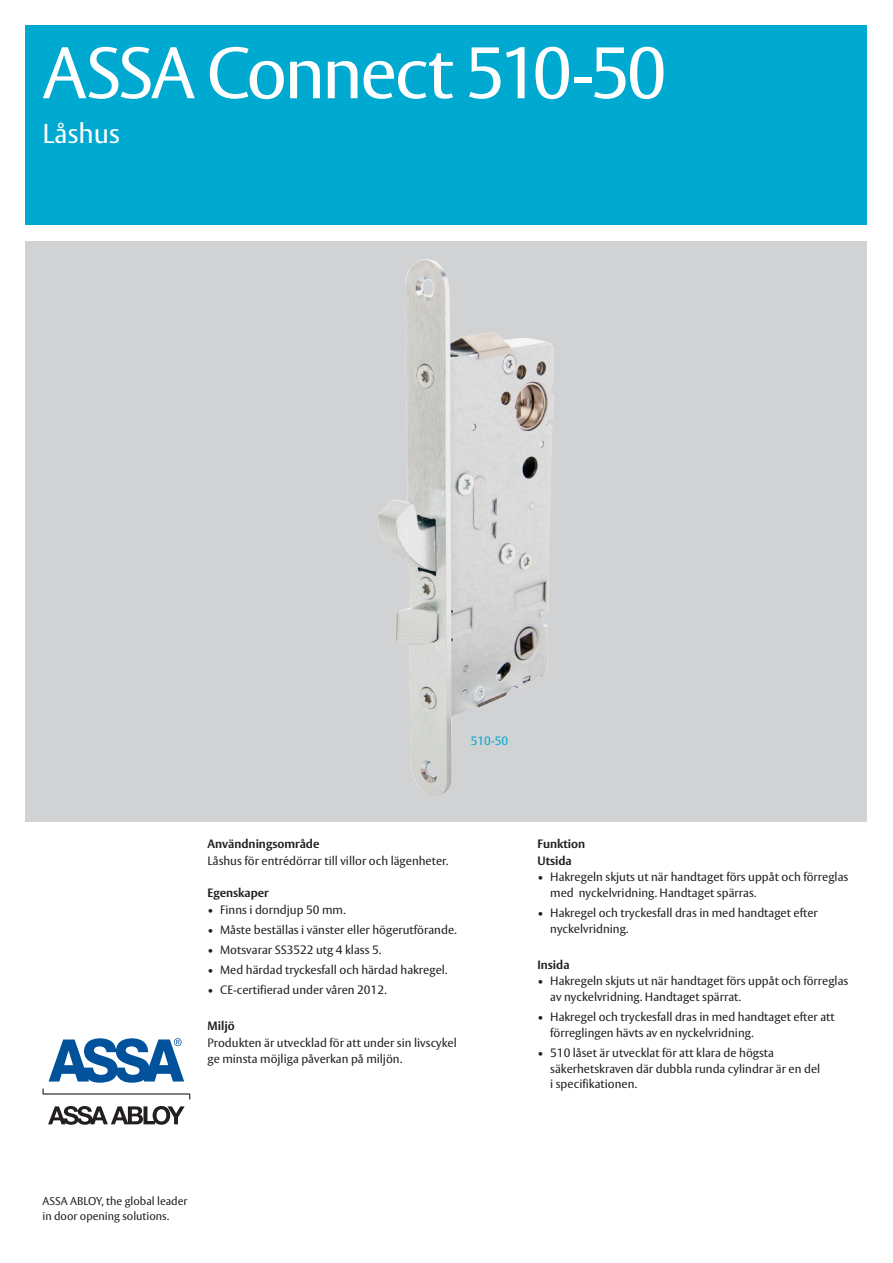
<style>
.page{position:relative;width:893px;height:1263px;background:#fff}
.page>*{position:absolute;margin:0;border:0;box-sizing:border-box;transform-origin:0 0}
.Huvudrubrik_framsida{font:72px "ASSA Vesta";letter-spacing:-.04em;color:#fff}
.Underrubrik_framsida{font:27px "ASSA Vesta";color:#fff}
.Punktlista{font:12px/15.8px "ASSA Vesta";color:#231f20}
.Brödtext{font:12px "ASSA Vesta";color:#231f20}
.Brödtext_rubrik{font:700 12px "ASSA Vesta";color:#231f20}
.Brödtext-2{font:12px "ASSA Vesta";color:#00a9d0}
.t1{font:11.25px/15px "ASSA Vesta";color:#231f20}
</style>
<div class="page">
<div style="left:26px;top:241px;width:841px;height:581px;background:#d1d2d4"></div>
<div style="left:26px;top:26px;width:841px;height:199px;background:#00a9d0"></div>
<svg style="left:48px;top:1106px;width:137px;height:19px"></svg>
<svg style="left:43px;top:1038px;width:147px;height:61px"></svg>
<img style="left:378px;top:259px;width:176px;height:537px">
<p class="Huvudrubrik_framsida" style="left:43px;top:30px;width:626px">ASSA Connect 510-50</p>
<p class="Underrubrik_framsida" style="left:43px;top:117px;width:79px">Låshus</p>
<p class="Brödtext-2" style="left:471px;top:733px;width:39px">510-50</p>
<p class="Brödtext_rubrik" style="left:207px;top:837px;width:114px">Användningsområde</p>
<p class="Brödtext" style="left:207px;top:853px;width:242px">Låshus för entrédörrar till villor och lägenheter.</p>
<p class="Brödtext_rubrik" style="left:207px;top:886px;width:63px">Egenskaper</p>
<p class="Punktlista" style="left:207px;top:902px;width:140px">• Finns i dorndjup 50 mm.</p>
<p class="Punktlista" style="left:207px;top:922px;width:251px">• Måste beställas i vänster eller högerutförande.</p>
<p class="Punktlista" style="left:207px;top:942px;width:175px">• Motsvarar SS3522 utg 4 klass 5.</p>
<p class="Punktlista" style="left:207px;top:962px;width:241px">• Med härdad tryckesfall och härdad hakregel.</p>
<p class="Punktlista" style="left:207px;top:982px;width:181px">• CE-certifierad under våren 2012.</p>
<p class="Brödtext_rubrik" style="left:207px;top:1019px;width:29px">Miljö</p>
<p class="Brödtext" style="left:207px;top:1035px;width:251px">Produkten är utvecklad för att under sin livscykel</p>
<p class="Brödtext" style="left:207px;top:1051px;width:196px">ge minsta möjliga påverkan på miljön.</p>
<p class="Brödtext_rubrik" style="left:537px;top:837px;width:49px">Funktion</p>
<p class="Brödtext_rubrik" style="left:537px;top:853px;width:36px">Utsida</p>
<p class="Punktlista" style="left:550px;top:869px;width:300px;text-indent:-13px">• Hakregeln skjuts ut när handtaget förs uppåt och förreglas med nyckelvridning. Handtaget spärras.</p>
<p class="Punktlista" style="left:550px;top:905px;width:269px;text-indent:-13px">• Hakregel och tryckesfall dras in med handtaget efter nyckelvridning.</p>
<p class="Brödtext_rubrik" style="left:537px;top:957px;width:34px">Insida</p>
<p class="Punktlista" style="left:550px;top:974px;width:300px;text-indent:-13px">• Hakregeln skjuts ut när handtaget förs uppåt och förreglas av nyckelvridning. Handtaget spärrat.</p>
<p class="Punktlista" style="left:550px;top:1009px;width:286px;text-indent:-13px">• Hakregel och tryckesfall dras in med handtaget efter att förreglingen hävts av en nyckelvridning.</p>
<p class="Punktlista" style="left:550px;top:1045px;width:271px;text-indent:-13px">• 510 låset är utvecklat för att klara de högsta säkerhetskraven där dubbla runda cylindrar är en del i specifikationen.</p>
<p class="t1" style="left:43px;top:1194px;width:147px">ASSA ABLOY, the global leader in door opening solutions.</p>
</div>
